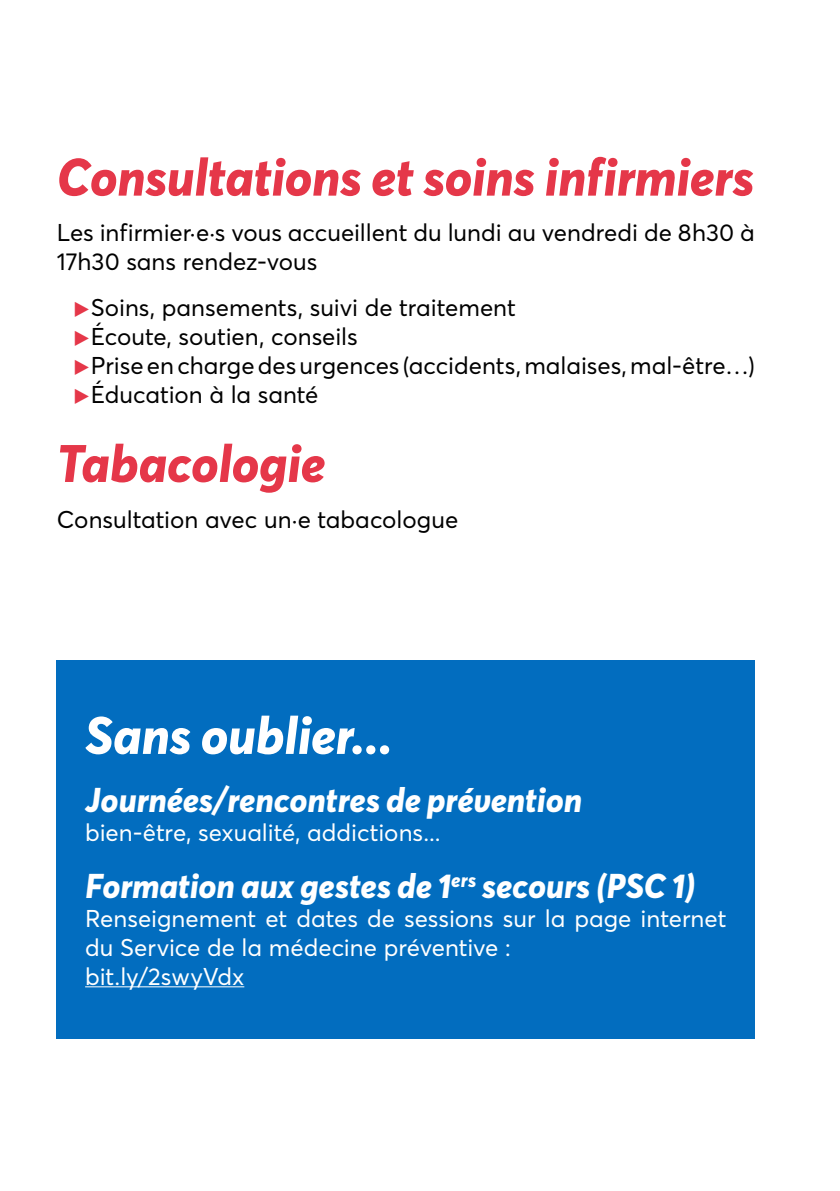
<style>
.page{position:relative;width:840px;height:1191px;background:#fff}
.page>*{position:absolute;margin:0;border:0;box-sizing:border-box;transform-origin:0 0}
.t1{font:italic 800 52px "Averta";letter-spacing:-.005em;color:#e53749}
.t2{font:italic 800 52px "Averta";letter-spacing:-.005em;color:#fff}
.t3{font:italic 800 34px "Averta";color:#fff}
.t4{font:24px/28.8px "Averta";color:#000}
.t5{font:24px/28.8px "Averta";color:#fff}
.s1{font-weight:900;color:#e53749}
</style>
<div class="page">
<div style="left:57px;top:660px;width:697px;height:378px;background:#026dbf"></div>
<hr style="left:85px;top:986px;width:159px;height:1px;background:#fff">
<h1 class="t1" style="left:57px;top:144px;width:698px">Consultations et soins infirmiers</h1>
<p class="t4" style="left:57px;top:218px;width:699px">Les infirmier·e·s vous accueillent du lundi au vendredi de 8h30 à<br>17h30 sans rendez-vous</p>
<p class="t4" style="left:74px;top:293px;width:682px"><span class="s1">▶</span>Soins, pansements, suivi de traitement<br><span class="s1">▶</span>Écoute, soutien, conseils<br><span class="s1">▶</span>Prise en charge des urgences (accidents, malaises, mal-être…) <span class="s1">▶</span>Éducation à la santé</p>
<h1 class="t1" style="left:57px;top:430px;width:270px">Tabacologie</h1>
<p class="t4" style="left:57px;top:505px;width:403px">Consultation avec un·e tabacologue</p>
<h1 class="t2" style="left:85px;top:702px;width:309px">Sans oublier...</h1>
<h2 class="t3" style="left:85px;top:778px;width:498px">Journées / rencontres de prévention</h2>
<p class="t5" style="left:85px;top:817px;width:357px">bien-être, sexualité, addictions...</p>
<h2 class="t3" style="left:85px;top:864px;width:611px">Formation aux gestes de 1<sup>ers</sup> secours (PSC 1)</h2>
<p class="t5" style="left:85px;top:904px;width:642px">Renseignement et dates de sessions sur la page internet du Service de la médecine préventive :<br>bit.ly/2swyVdx</p>
</div>
